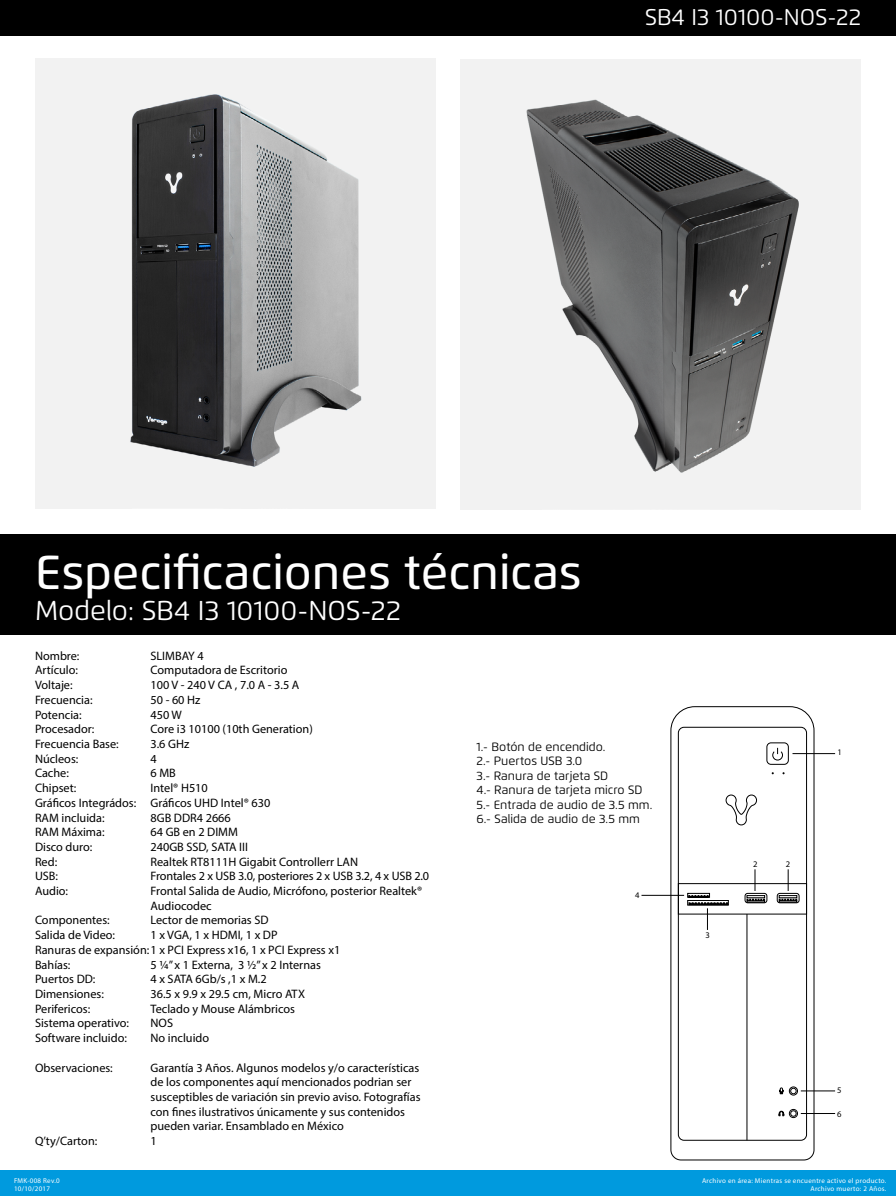
<style>
.page{position:relative;width:896px;height:1196px;background:#fff}
.page>*{position:absolute;margin:0;border:0;box-sizing:border-box;transform-origin:0 0}
.t1{font:500 47.69px "Flexo";color:#fff}
.t2{font:27.21px "Flexo";color:#fff}
.t3{font:22.75px "Flexo";color:#fff}
.t4{font:12.25px/14.7px "Myriad Pro";color:#000}
.t5{font:11.99px/14.4px "Flexo";color:#000}
.t6{font:8.58px "Myriad Pro";color:#000}
.t7{font:7px/7.9px "Myriad Pro";letter-spacing:.04em;color:#fff;text-align:right}
</style>
<div class="page">
<svg style="left:670px;top:706px;width:145px;height:454px"></svg>
<div style="left:678px;top:726px;width:129px;height:414px;border:1px solid #000;border-radius:6px"></div>
<div style="left:767px;top:742px;width:22px;height:22px;border:1px solid #000;border-radius:4px"></div>
<svg style="left:772px;top:747px;width:11px;height:13px"></svg>
<div style="left:678px;top:883px;width:129px;height:31px;border:1px solid #000"></div>
<div style="left:687px;top:893px;width:23px;height:4px;border:1px solid #000"></div>
<div style="left:745px;top:893px;width:22px;height:10px;border:1px solid #000;border-radius:3px"></div>
<div style="left:687px;top:900px;width:42px;height:5px;border:1px solid #000"></div>
<div style="left:777px;top:893px;width:22px;height:10px;border:1px solid #000;border-radius:3px"></div>
<div style="left:789px;top:1086px;width:9px;height:9px;border:1px solid #000;border-radius:50%"></div>
<div style="left:790px;top:1087px;width:7px;height:6px;border:1px solid #000;border-radius:50%"></div>
<div style="left:789px;top:1108px;width:9px;height:9px;border:1px solid #000;border-radius:50%"></div>
<div style="left:790px;top:1110px;width:7px;height:6px;border:1px solid #000;border-radius:50%"></div>
<hr style="left:747px;top:914px;width:1px;height:226px;background:#000">
<svg style="left:778px;top:1110px;width:6px;height:7px"></svg>
<svg style="left:779px;top:1087px;width:5px;height:7px"></svg>
<hr style="left:793px;top:753px;width:42px;height:1px;background:#000">
<hr style="left:642px;top:895px;width:42px;height:1px;background:#000">
<hr style="left:801px;top:1090px;width:34px;height:1px;background:#000">
<hr style="left:801px;top:1113px;width:34px;height:1px;background:#000">
<svg style="left:747px;top:869px;width:18px;height:33px"></svg>
<svg style="left:688px;top:895px;width:40px;height:34px"></svg>
<svg style="left:779px;top:869px;width:18px;height:33px"></svg>
<svg style="left:726px;top:794px;width:31px;height:31px"></svg>
<div style="left:0;top:1170px;width:896px;height:25px;background:#009ade"></div>
<div style="left:0;top:534px;width:896px;height:100px;background:#000"></div>
<div style="left:0;top:0;width:896px;height:35px;background:#000"></div>
<img style="left:35px;top:59px;width:401px;height:449px">
<img style="left:460px;top:59px;width:401px;height:450px">
<h3 class="t3" style="left:645px;top:3px;width:217px">SB4 I3 10100-NOS-22</h3>
<h1 class="t1" style="left:35px;top:543px;width:548px">Especificaciones técnicas</h1>
<h2 class="t2" style="left:35px;top:594px;width:367px">Modelo: SB4 I3 10100-NOS-22</h2>
<p class="t4" style="left:35px;top:648px;width:46px">Nombre:</p>
<p class="t4" style="left:151px;top:648px;width:55px">SLIMBAY 4</p>
<p class="t4" style="left:35px;top:662px;width:45px">Artículo:</p>
<p class="t4" style="left:151px;top:662px;width:138px">Computadora de Escritorio</p>
<p class="t4" style="left:35px;top:677px;width:39px">Voltaje:</p>
<p class="t4" style="left:151px;top:677px;width:150px">100 V - 240 V CA , 7.0 A - 3.5 A</p>
<p class="t4" style="left:35px;top:692px;width:59px">Frecuencia:</p>
<p class="t4" style="left:151px;top:692px;width:52px">50 - 60 Hz</p>
<p class="t4" style="left:35px;top:706px;width:48px">Potencia:</p>
<p class="t4" style="left:151px;top:706px;width:33px">450 W</p>
<p class="t4" style="left:35px;top:721px;width:61px">Procesador:</p>
<p class="t4" style="left:151px;top:721px;width:164px">Core i3 10100 (10th Generation)</p>
<p class="t4" style="left:35px;top:736px;width:85px">Frecuencia Base:</p>
<p class="t4" style="left:151px;top:736px;width:40px">3.6 GHz</p>
<p class="t4" style="left:35px;top:751px;width:45px">Núcleos:</p>
<p class="t4" style="left:151px;top:751px;width:8px">4</p>
<p class="t4" style="left:35px;top:765px;width:35px">Cache:</p>
<p class="t4" style="left:151px;top:765px;width:27px">6 MB</p>
<p class="t4" style="left:35px;top:780px;width:43px">Chipset:</p>
<p class="t4" style="left:35px;top:780px;width:237px;text-indent:116px">Intel® H510<br>Gráficos Integrádos: Gráficos UHD Intel® 630<br>RAM incluida:</p>
<p class="t4" style="left:151px;top:809px;width:82px">8GB DDR4 2666</p>
<p class="t4" style="left:35px;top:824px;width:71px">RAM Máxima:</p>
<p class="t4" style="left:151px;top:824px;width:89px">64 GB en 2 DIMM</p>
<p class="t4" style="left:35px;top:839px;width:59px">Disco duro:</p>
<p class="t4" style="left:151px;top:839px;width:99px">240GB SSD, SATA III</p>
<p class="t4" style="left:35px;top:853px;width:24px">Red:</p>
<p class="t4" style="left:151px;top:853px;width:209px">Realtek RT8111H Gigabit Controllerr LAN</p>
<p class="t4" style="left:35px;top:868px;width:25px">USB:</p>
<p class="t4" style="left:151px;top:868px;width:280px">Frontales 2 x USB 3.0, posteriores 2 x USB 3.2, 4 x USB 2.0</p>
<p class="t4" style="left:35px;top:883px;width:35px">Audio:</p>
<p class="t4" style="left:151px;top:883px;width:273px">Frontal Salida de Audio, Micrófono, posterior Realtek®<br>Audiocodec</p>
<p class="t4" style="left:35px;top:912px;width:76px">Componentes:</p>
<p class="t4" style="left:151px;top:912px;width:120px">Lector de memorias SD</p>
<p class="t4" style="left:35px;top:927px;width:82px">Salida de Video:</p>
<p class="t4" style="left:35px;top:927px;width:307px;text-indent:116px">1 x VGA, 1 x HDMI, 1 x DP<br>Ranuras de expansión:1 x PCI Express x16, 1 x PCI Express x1<br>Bahías:</p>
<p class="t4" style="left:151px;top:956px;width:172px">5 ¼” x 1 Externa, 3 ½” x 2 Internas</p>
<p class="t4" style="left:35px;top:971px;width:62px">Puertos DD:</p>
<p class="t4" style="left:151px;top:971px;width:118px">4 x SATA 6Gb/s ,1 x M.2</p>
<p class="t4" style="left:35px;top:986px;width:70px">Dimensiones:</p>
<p class="t4" style="left:151px;top:986px;width:156px">36.5 x 9.9 x 29.5 cm, Micro ATX</p>
<p class="t4" style="left:35px;top:1000px;width:57px">Perifericos:</p>
<p class="t4" style="left:151px;top:1000px;width:146px">Teclado y Mouse Alámbricos</p>
<p class="t4" style="left:35px;top:1015px;width:96px">Sistema operativo:</p>
<p class="t4" style="left:151px;top:1015px;width:24px">NOS</p>
<p class="t4" style="left:35px;top:1030px;width:94px">Software incluido:</p>
<p class="t4" style="left:151px;top:1030px;width:60px">No incluido</p>
<p class="t4" style="left:35px;top:1059px;width:79px">Observaciones:</p>
<p class="t4" style="left:151px;top:1059px;width:272px">Garantía 3 Años. Algunos modelos y/o características de los componentes aquí mencionados podrian ser susceptibles de variación sin previo aviso. Fotografías con fines ilustrativos únicamente y sus contenidos pueden variar. Ensamblado en México</p>
<p class="t4" style="left:35px;top:1133px;width:64px">Q’ty/Carton:</p>
<p class="t4" style="left:151px;top:1133px;width:8px">1</p>
<p class="t7" style="left:14px;top:1176px;width:47px;text-align:left">FMK-008 Rev.0<br>10/10/2017</p>
<p class="t5" style="left:477px;top:739px;width:177px">1.- Botón de encendido.<br>2.- Puertos USB 3.0<br>3.- Ranura de tarjeta SD<br>4.- Ranura de tarjeta micro SD<br>5.- Entrada de audio de 3.5 mm.<br>6.- Salida de audio de 3.5 mm</p>
<p class="t6" style="left:838px;top:747px;width:6px">1</p>
<p class="t6" style="left:753px;top:859px;width:6px">2</p>
<p class="t6" style="left:786px;top:859px;width:6px">2</p>
<p class="t6" style="left:635px;top:889px;width:6px">4</p>
<p class="t6" style="left:706px;top:929px;width:6px">3</p>
<p class="t6" style="left:837px;top:1084px;width:6px">5</p>
<p class="t6" style="left:837px;top:1108px;width:6px">6</p>
<p class="t7" style="left:702px;top:1176px;width:186px">Archivo en área: Mientras se encuentre activo el producto.<br>Archivo muerto: 2 Años.</p>
</div>
